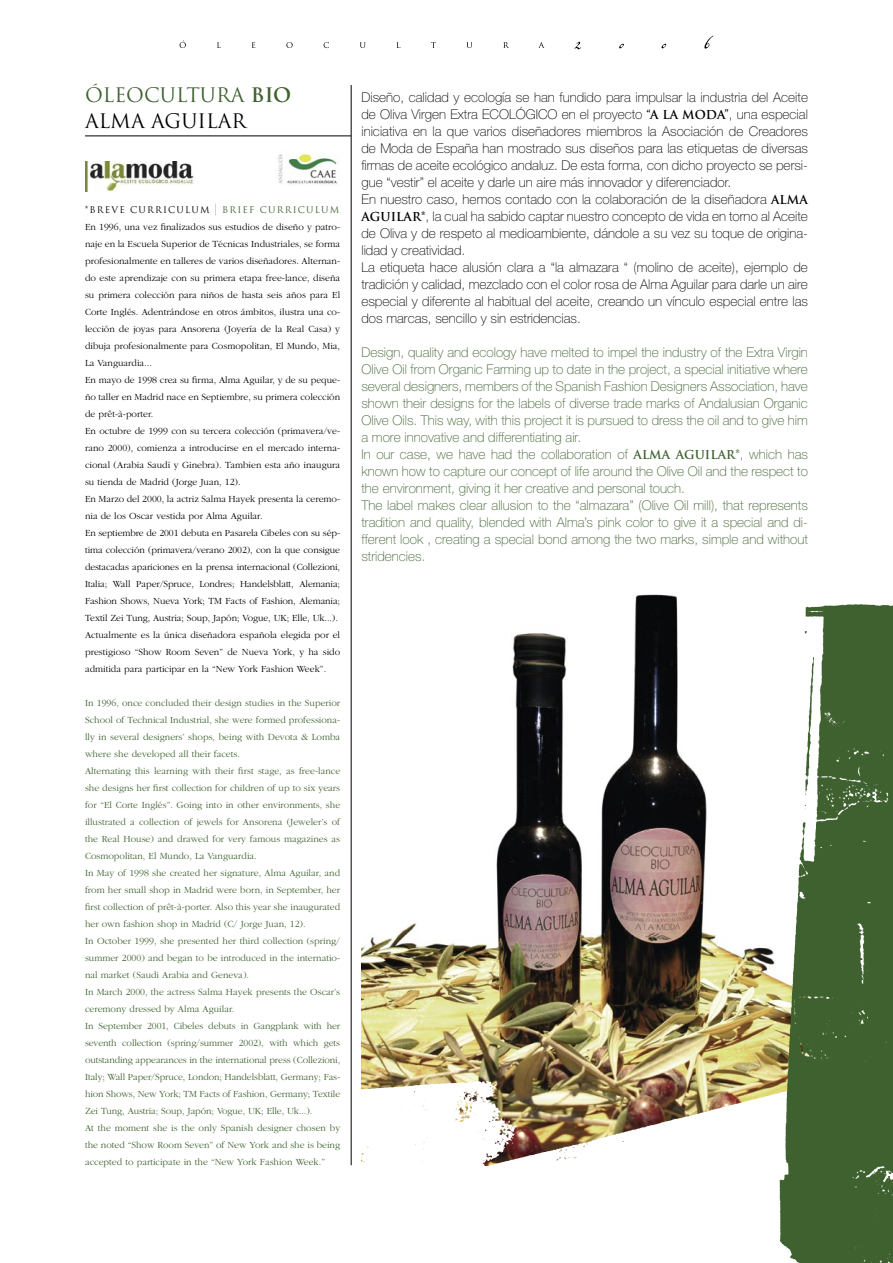
<style>
.page{position:relative;width:893px;height:1263px;background:#fff}
.page>*{position:absolute;margin:0;border:0;box-sizing:border-box;transform-origin:0 0}
.heads1{font:19.5px "Trajan";color:#3f6130}
.heads1-2{font:19.5px "Trajan";color:#000}
.bodytext{font:100 13.5px/17px "Helvetica Neue";color:#000;text-align:justify}
.bodytext-2{font:100 13.5px/17px "Helvetica Neue";color:#3f6130;text-align:justify}
.CV{font:300 9.75px/17px "Garamond";color:#3f6130;text-align:justify}
.bodytext-3{font:300 9.75px/17px "Garamond";color:#000;text-align:justify}
.CV-2{font:300 9.75px/17px "Garamond";color:#000;text-align:justify}
.CV-3{font:9px "Trajan";letter-spacing:.13em;color:#000}
.s1{font-weight:700}
.s2{font-family:"Helvetica Neue";font-weight:200;font-size:11.7px}
.s3{color:#3f6130}
.s4{font-family:"Trajan";font-weight:700;font-size:12px}
</style>
<div class="page">
<img style="left:361px;top:594px;width:352px;height:393px">
<hr style="left:85px;top:136px;width:266px;height:1px;background:#000">
<img style="left:85px;top:162px;width:110px;height:29px">
<img style="left:277px;top:153px;width:60px;height:31px">
<img style="left:350px;top:987px;width:363px;height:179px">
<hr style="left:351px;top:85px;width:1px;height:1080px;background:#000">
<svg style="left:180px;top:40px;width:364px;height:8px"></svg>
<svg style="left:574px;top:36px;width:139px;height:13px"></svg>
<img style="left:713px;top:604px;width:180px;height:659px">
<p class="heads1" style="left:85px;top:83px;width:208px">óLEOCULTURA <span class="s1">BIO</span></p>
<p class="heads1-2" style="left:85px;top:109px;width:163px">ALMA AGUILAR</p>
<p class="CV-3" style="left:85px;top:204px;width:256px">*BREVE CURRICULUM <span class="s2">|</span> <span class="s3">BRIEF CURRICULUM</span></p>
<p class="CV-2" style="left:85px;top:218px;width:257px">En 1996, una vez finalizados sus estudios de diseño y patro&shy;naje en la Escuela Superior de Técnicas Industriales, se forma profesionalmente en talleres de varios diseñadores. Alternan&shy;do este aprendizaje con su primera etapa free-lance, diseña su primera colección para niños de hasta seis años para El Corte Inglés. Adentrándose en otros ámbitos, ilustra una co&shy;lección de joyas para Ansorena (Joyería de la Real Casa) y dibuja profesionalmente para Cosmopolitan, El Mundo, Mia, La Vanguardia...</p>
<p class="bodytext-3" style="left:85px;top:371px;width:257px">En mayo de 1998 crea su firma, Alma Aguilar, y de su peque&shy;ño taller en Madrid nace en Septiembre, su primera colección de prêt-à-porter.</p>
<p class="bodytext-3" style="left:85px;top:422px;width:257px">En octubre de 1999 con su tercera colección (primavera/ve&shy;rano 2000), comienza a introducirse en el mercado interna&shy;cional (Arabia Saudí y Ginebra). Tambien esta año inaugura su tienda de Madrid (Jorge Juan, 12).</p>
<p class="bodytext-3" style="left:85px;top:490px;width:257px">En Marzo del 2000, la actriz Salma Hayek presenta la ceremo&shy;nia de los Oscar vestida por Alma Aguilar.</p>
<p class="bodytext-3" style="left:85px;top:524px;width:257px">En septiembre de 2001 debuta en Pasarela Cibeles con su sép&shy;tima colección (primavera/verano 2002), con la que consigue destacadas apariciones en la prensa internacional (Collezioni, Italia; Wall Paper/Spruce, Londres; Handelsblatt, Alemania; Fashion Shows, Nueva York; TM Facts of Fashion, Alemania; Textil Zei Tung, Austria; Soup, Japón; Vogue, UK; Elle, Uk...).</p>
<p class="bodytext-3" style="left:85px;top:626px;width:257px">Actualmente es la única diseñadora española elegida por el prestigioso “Show Room Seven” de Nueva York, y ha sido admitida para participar en la “New York Fashion Week”.</p>
<p class="CV" style="left:85px;top:694px;width:257px">In 1996, once concluded their design studies in the Superior School of Technical Industrial, she were formed professiona&shy;lly in several designers’ shops, being with Devota &amp; Lomba where she developed all their facets.</p>
<p class="CV" style="left:85px;top:762px;width:257px">Alternating this learning with their first stage, as free-lance she designs her first collection for children of up to six years for “El Corte Inglés”. Going into in other environments, she illustrated a collection of jewels for Ansorena (Jeweler’s of the Real House) and drawed for very famous magazines as Cosmopolitan, El Mundo, La Vanguardia.</p>
<p class="CV" style="left:85px;top:864px;width:257px">In May of 1998 she created her signature, Alma Aguilar, and from her small shop in Madrid were born, in September, her first collection of prêt-à-porter. Also this year she inaugurated her own fashion shop in Madrid (C/ Jorge Juan, 12).</p>
<p class="CV" style="left:85px;top:932px;width:257px">In October 1999, she presented her third collection (spring/ summer 2000) and began to be introduced in the internatio&shy;nal market (Saudi Arabia and Geneva).</p>
<p class="CV" style="left:85px;top:983px;width:257px">In March 2000, the actress Salma Hayek presents the Oscar’s ceremony dressed by Alma Aguilar.</p>
<p class="CV" style="left:85px;top:1018px;width:257px">In September 2001, Cibeles debuts in Gangplank with her seventh collection (spring/summer 2002), with which gets outstanding appearances in the international press (Collezioni, Italy; Wall Paper/Spruce, London; Handelsblatt, Germany; Fas&shy;hion Shows, New York; TM Facts of Fashion, Germany; Textile Zei Tung, Austria; Soup, Japón; Vogue, UK; Elle, Uk...).</p>
<p class="CV" style="left:85px;top:1120px;width:257px">At the moment she is the only Spanish designer chosen by the noted “Show Room Seven” of New York and she is being accepted to participate in the “New York Fashion Week.”</p>
<p class="bodytext" style="left:361px;top:89px;width:448px">Diseño, calidad y ecología se han fundido para impulsar la industria del Aceite de Oliva Virgen Extra ECOLÓGICO en el proyecto <span class="s4">“A LA MODA”</span>, una especial iniciativa en la que varios diseñadores miembros la Asociación de Creadores de Moda de España han mostrado sus diseños para las etiquetas de diversas firmas de aceite ecológico andaluz. De esta forma, con dicho proyecto se persi&shy;gue “vestir” el aceite y darle un aire más innovador y diferenciador.</p>
<p class="bodytext" style="left:361px;top:191px;width:448px">En nuestro caso, hemos contado con la colaboración de la diseñadora <span class="s4">ALMA AGUILAR*</span>, la cual ha sabido captar nuestro concepto de vida en torno al Aceite de Oliva y de respeto al medioambiente, dándole a su vez su toque de origina&shy;lidad y creatividad.</p>
<p class="bodytext" style="left:361px;top:259px;width:448px">La etiqueta hace alusión clara a “la almazara “ (molino de aceite), ejemplo de tradición y calidad, mezclado con el color rosa de Alma Aguilar para darle un aire especial y diferente al habitual del aceite, creando un vínculo especial entre las dos marcas, sencillo y sin estridencias.</p>
<p class="bodytext-2" style="left:361px;top:344px;width:448px">Design, quality and ecology have melted to impel the industry of the Extra Virgin Olive Oil from Organic Farming up to date in the project, a special initiative where several designers, members of the Spanish Fashion Designers Association, have shown their designs for the labels of diverse trade marks of Andalusian Organic Olive Oils. This way, with this project it is pursued to dress the oil and to give him a more innovative and differentiating air.</p>
<p class="bodytext-2" style="left:361px;top:446px;width:448px">In our case, we have had the collaboration of <span class="s4">ALMA AGUILAR*</span>, which has known how to capture our concept of life around the Olive Oil and the respect to the environment, giving it her creative and personal touch.</p>
<p class="bodytext-2" style="left:361px;top:497px;width:448px">The label makes clear allusion to the “almazara” (Olive Oil mill), that represents tradition and quality, blended with Alma’s pink color to give it a special and di&shy;fferent look , creating a special bond among the two marks, simple and without stridencies.</p>
</div>
